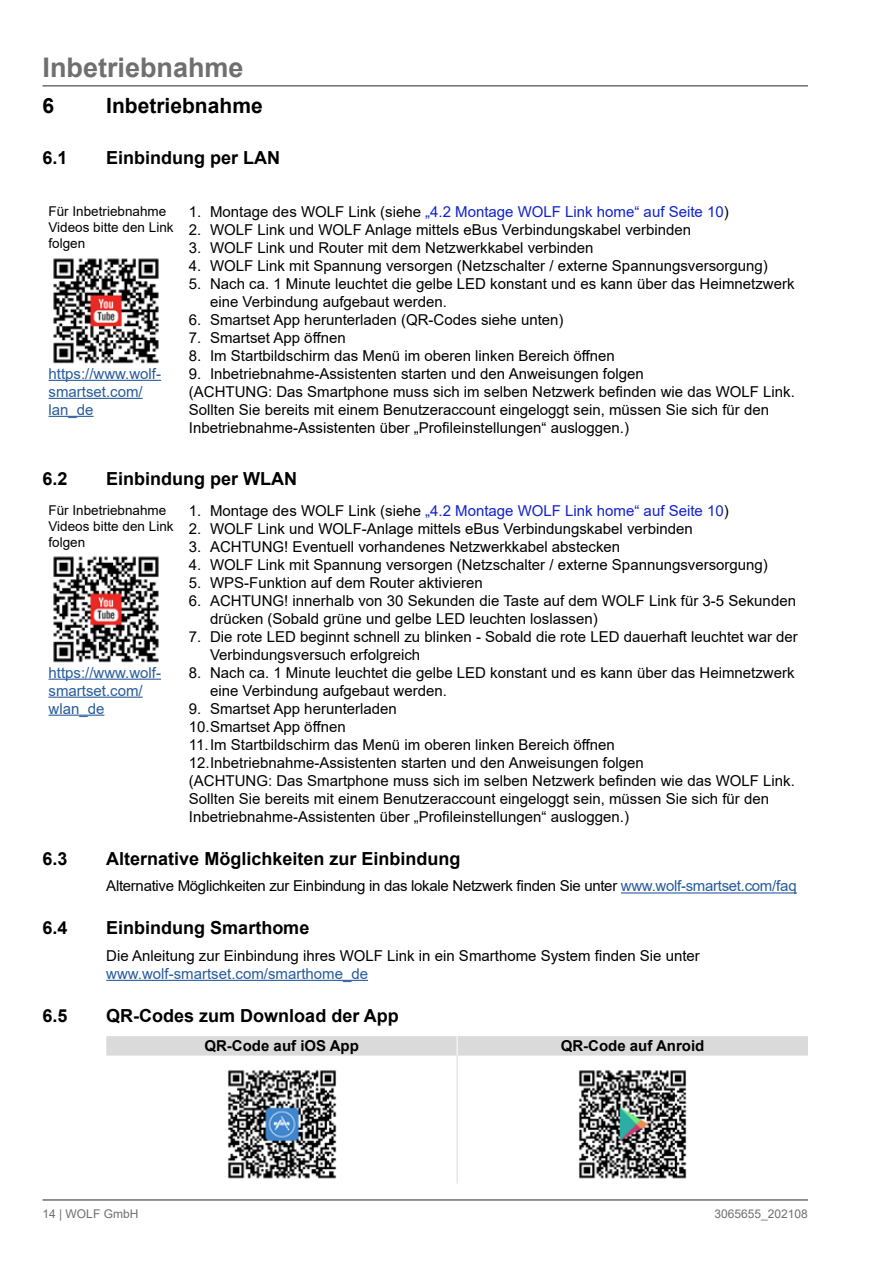
<style>
.page{position:relative;width:893px;height:1263px;background:#fff}
.page>*{position:absolute;margin:0;border:0;box-sizing:border-box;transform-origin:0 0}
.t1{font:700 27px "Arial";color:#706f6f}
.t2{font:700 21px "Arial";color:#000}
.t3{font:700 18px "Arial";color:#000}
.t4{font:15px/18px "Arial";color:#000}
.t5{font:15px "Arial";color:#12c}
.t6{font:15px/18px "Arial";color:#275b9b}
.t7{font:15px "Arial";letter-spacing:-.02em;color:#000}
.t8{font:700 15px "Arial";color:#000}
.t9{font:13.5px/16.2px "Arial";color:#000}
.t10{font:12px "Arial";color:#706f6f}
.s1{color:#000}
.s2{color:#275b9b}
</style>
<div class="page">
<hr style="left:43px;top:85px;width:765px;height:2px;background:#706f6f">
<hr style="left:43px;top:1199px;width:765px;height:2px;background:#706f6f">
<hr style="left:621px;top:892px;width:176px;height:1px;background:#275b9b">
<hr style="left:106px;top:980px;width:262px;height:1px;background:#275b9b">
<img style="left:53px;top:258px;width:106px;height:106px">
<hr style="left:49px;top:380px;width:112px;height:1px;background:#275b9b">
<hr style="left:49px;top:398px;width:94px;height:1px;background:#275b9b">
<hr style="left:49px;top:416px;width:45px;height:1px;background:#275b9b">
<img style="left:53px;top:556px;width:106px;height:107px">
<hr style="left:49px;top:679px;width:112px;height:1px;background:#275b9b">
<hr style="left:49px;top:697px;width:94px;height:1px;background:#275b9b">
<hr style="left:49px;top:715px;width:55px;height:1px;background:#275b9b">
<div style="left:106px;top:1036px;width:702px;height:19px;background:#dadada"></div>
<hr style="left:457px;top:1055px;width:1px;height:128px;background:#dadada">
<img style="left:228px;top:1070px;width:109px;height:109px">
<img style="left:579px;top:1070px;width:108px;height:109px">
<h1 class="t1" style="left:43px;top:48px;width:203px">Inbetriebnahme</h1>
<h2 class="t2" style="left:43px;top:91px;width:13px">6</h2>
<h2 class="t2" style="left:106px;top:91px;width:158px">Inbetriebnahme</h2>
<p class="t3" style="left:43px;top:145px;width:27px">6.1</p>
<p class="t3" style="left:106px;top:145px;width:176px">Einbindung per LAN</p>
<p class="t9" style="left:49px;top:203px;width:127px">Für Inbetriebnahme<br>Videos bitte den Link folgen</p>
<p class="t5" style="left:189px;top:202px;width:541px"><span class="s1">1. Montage des WOLF Link (siehe</span> „4.2 Montage WOLF Link home“ auf Seite 10<span class="s1">)</span></p>
<p class="t4" style="left:189px;top:221px;width:504px">2. WOLF Link und WOLF Anlage mittels eBus Verbindungskabel verbinden</p>
<p class="t4" style="left:189px;top:239px;width:406px">3. WOLF Link und Router mit dem Netzwerkkabel verbinden</p>
<p class="t4" style="left:189px;top:257px;width:581px">4. WOLF Link mit Spannung versorgen (Netzschalter / externe Spannungsversorgung)</p>
<p class="t4" style="left:210px;top:275px;width:586px;text-indent:-21px">5. Nach ca. 1 Minute leuchtet die gelbe LED konstant und es kann über das Heimnetzwerk eine Verbindung aufgebaut werden.</p>
<p class="t4" style="left:189px;top:311px;width:376px">6. Smartset App herunterladen (QR-Codes siehe unten)</p>
<p class="t4" style="left:189px;top:329px;width:158px">7. Smartset App öffnen</p>
<p class="t4" style="left:189px;top:347px;width:428px">8. Im Startbildschirm das Menü im oberen linken Bereich öffnen</p>
<p class="t4" style="left:189px;top:365px;width:607px">9. Inbetriebnahme-Assistenten starten und den Anweisungen folgen<br>(ACHTUNG: Das Smartphone muss sich im selben Netzwerk befinden wie das WOLF Link.<br>Sollten Sie bereits mit einem Benutzeraccount eingeloggt sein, müssen Sie sich für den Inbetriebnahme-Assistenten über „Profileinstellungen“ ausloggen.)</p>
<p class="t6" style="left:49px;top:364px;width:114px">https://www.wolf&shy;smartset.com/ lan_de</p>
<p class="t3" style="left:43px;top:465px;width:27px">6.2</p>
<p class="t3" style="left:106px;top:465px;width:192px">Einbindung per WLAN</p>
<p class="t9" style="left:49px;top:502px;width:127px">Für Inbetriebnahme<br>Videos bitte den Link folgen</p>
<p class="t5" style="left:189px;top:500px;width:541px"><span class="s1">1. Montage des WOLF Link (siehe</span> „4.2 Montage WOLF Link home“ auf Seite 10<span class="s1">)</span></p>
<p class="t4" style="left:189px;top:520px;width:505px">2. WOLF Link und WOLF-Anlage mittels eBus Verbindungskabel verbinden</p>
<p class="t4" style="left:189px;top:538px;width:433px">3. ACHTUNG! Eventuell vorhandenes Netzwerkkabel abstecken</p>
<p class="t4" style="left:189px;top:556px;width:581px">4. WOLF Link mit Spannung versorgen (Netzschalter / externe Spannungsversorgung)</p>
<p class="t4" style="left:189px;top:574px;width:295px">5. WPS-Funktion auf dem Router aktivieren</p>
<p class="t4" style="left:210px;top:592px;width:587px;text-indent:-21px">6. ACHTUNG! innerhalb von 30 Sekunden die Taste auf dem WOLF Link für 3-5 Sekunden drücken (Sobald grüne und gelbe LED leuchten loslassen)</p>
<p class="t4" style="left:210px;top:628px;width:589px;text-indent:-21px">7. Die rote LED beginnt schnell zu blinken - Sobald die rote LED dauerhaft leuchtet war der<br>Verbindungsversuch erfolgreich</p>
<p class="t4" style="left:210px;top:664px;width:586px;text-indent:-21px">8. Nach ca. 1 Minute leuchtet die gelbe LED konstant und es kann über das Heimnetzwerk eine Verbindung aufgebaut werden.</p>
<p class="t4" style="left:189px;top:700px;width:607px">9. Smartset App herunterladen<br>10.Smartset App öffnen<br>11.Im Startbildschirm das Menü im oberen linken Bereich öffnen 12.Inbetriebnahme-Assistenten starten und den Anweisungen folgen<br>(ACHTUNG: Das Smartphone muss sich im selben Netzwerk befinden wie das WOLF Link.<br>Sollten Sie bereits mit einem Benutzeraccount eingeloggt sein, müssen Sie sich für den Inbetriebnahme-Assistenten über „Profileinstellungen“ ausloggen.)</p>
<p class="t6" style="left:49px;top:663px;width:114px">https://www.wolf&shy;smartset.com/ wlan_de</p>
<p class="t3" style="left:43px;top:846px;width:27px">6.3</p>
<p class="t3" style="left:106px;top:846px;width:356px">Alternative Möglichkeiten zur Einbindung</p>
<p class="t7" style="left:106px;top:876px;width:692px">Alternative Möglichkeiten zur Einbindung in das lokale Netzwerk finden Sie unter <span class="s2">www.wolf-smartset.com/faq</span></p>
<p class="t3" style="left:43px;top:915px;width:27px">6.4</p>
<p class="t3" style="left:106px;top:915px;width:205px">Einbindung Smarthome</p>
<p class="t4" style="left:106px;top:946px;width:595px">Die Anleitung zur Einbindung ihres WOLF Link in ein Smarthome System finden Sie unter</p>
<p class="t6" style="left:106px;top:964px;width:263px">www.wolf-smartset.com/smarthome_de</p>
<p class="t3" style="left:43px;top:1002px;width:27px">6.5</p>
<p class="t3" style="left:106px;top:1002px;width:294px">QR-Codes zum Download der App</p>
<p class="t8" style="left:204px;top:1035px;width:156px">QR-Code auf iOS App</p>
<p class="t8" style="left:561px;top:1035px;width:145px">QR-Code auf Anroid</p>
<p class="t10" style="left:43px;top:1205px;width:97px">14 | WOLF GmbH</p>
<p class="t10" style="left:714px;top:1205px;width:95px">3065655_202108</p>
</div>
